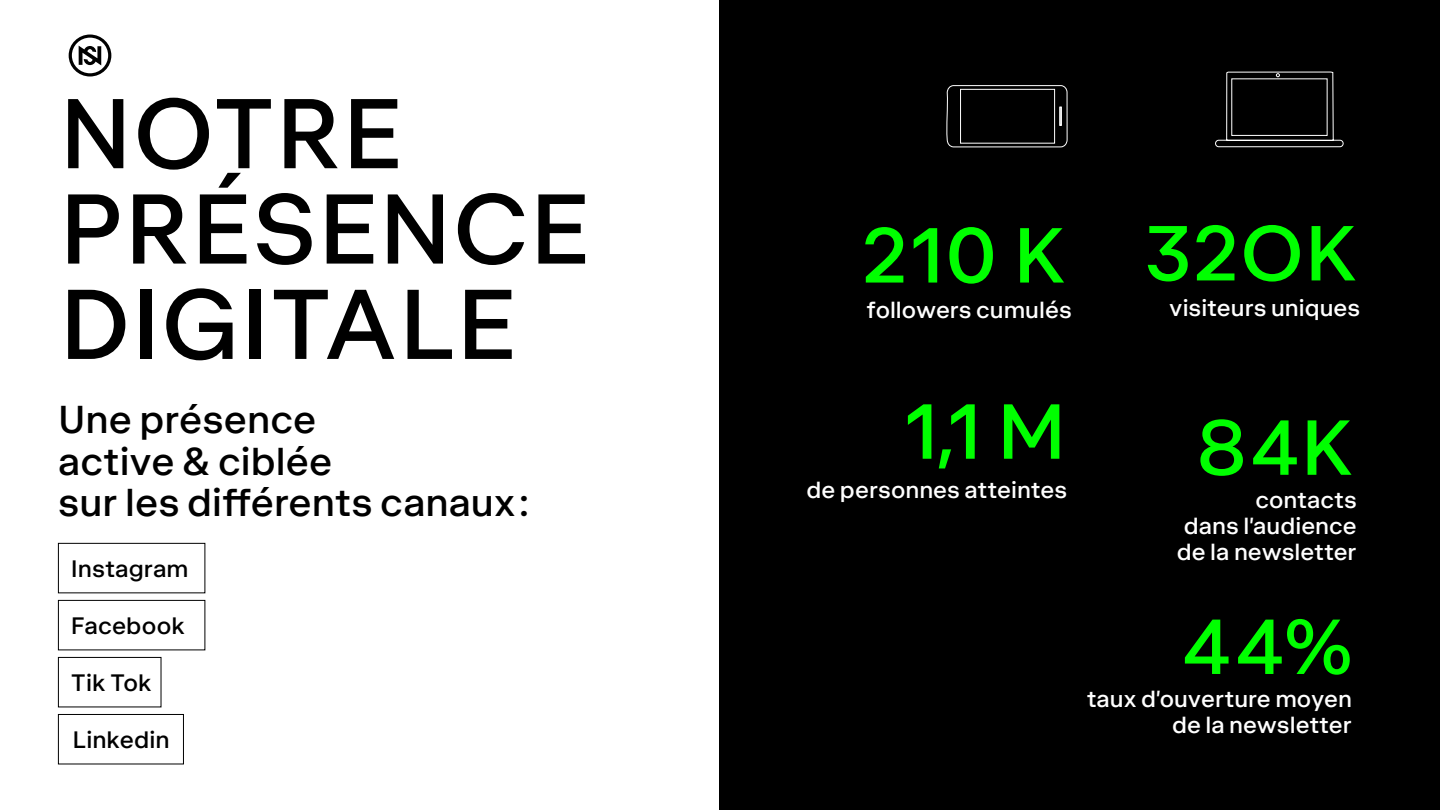
<style>
.page{position:relative;width:1440px;height:810px;background:#fff}
.page>*{position:absolute;margin:0;border:0;box-sizing:border-box;transform-origin:0 0}
.t1{font:500 95.32px/95.3px "MNKY Klaus";color:#000}
.t2{font:500 75px "MNKY Klaus";letter-spacing:.005em;color:#0f0}
.t3{font:500 37.5px/41.2px "MNKY Klaus";color:#000}
.t4{font:500 22.95px "MNKY Klaus";color:#000}
.t5{font:500 22.5px/25.8px "MNKY Klaus";color:#fff;text-align:right}
</style>
<div class="page">
<div style="left:720px;top:0;width:720px;height:810px;background:#000"></div>
<div style="left:58px;top:543px;width:147px;height:50px;border:1px solid #000"></div>
<div style="left:58px;top:600px;width:147px;height:50px;border:1px solid #000"></div>
<div style="left:58px;top:657px;width:103px;height:50px;border:1px solid #000"></div>
<div style="left:58px;top:714px;width:126px;height:50px;border:1px solid #000"></div>
<svg style="left:946px;top:85px;width:122px;height:63px"></svg>
<svg style="left:1215px;top:71px;width:129px;height:76px"></svg>
<svg style="left:69px;top:35px;width:42px;height:42px"></svg>
<h1 class="t1" style="left:59px;top:84px;width:533px">NOTRE<br>PRÉSENCE<br>DIGITALE</h1>
<h3 class="t3" style="left:58px;top:398px;width:471px">Une présence<br>active &amp; ciblée<br>sur les différents canaux :</h3>
<p class="t4" style="left:71px;top:554px;width:119px">Instagram</p>
<p class="t4" style="left:71px;top:611px;width:116px">Facebook</p>
<p class="t4" style="left:71px;top:668px;width:82px">Tik Tok</p>
<p class="t4" style="left:72px;top:725px;width:99px">Linkedin</p>
<h2 class="t2" style="left:861px;top:208px;width:208px">210 K</h2>
<p class="t5" style="left:867px;top:296px;width:207px">followers cumulés</p>
<h2 class="t2" style="left:1144px;top:206px;width:216px">32OK</h2>
<p class="t5" style="left:1169px;top:295px;width:192px">visiteurs uniques</p>
<h2 class="t2" style="left:904px;top:385px;width:164px">1,1 M</h2>
<p class="t5" style="left:806px;top:477px;width:262px">de personnes atteintes</p>
<h2 class="t2" style="left:1196px;top:401px;width:160px">84K</h2>
<p class="t5" style="left:1177px;top:487px;width:181px">contacts<br>dans l’audience de la newsletter</p>
<h2 class="t2" style="left:1181px;top:600px;width:175px">44%</h2>
<p class="t5" style="left:1087px;top:685px;width:267px">taux d’ouverture moyen</p>
<p class="t5" style="left:1172px;top:711px;width:181px">de la newsletter</p>
</div>
